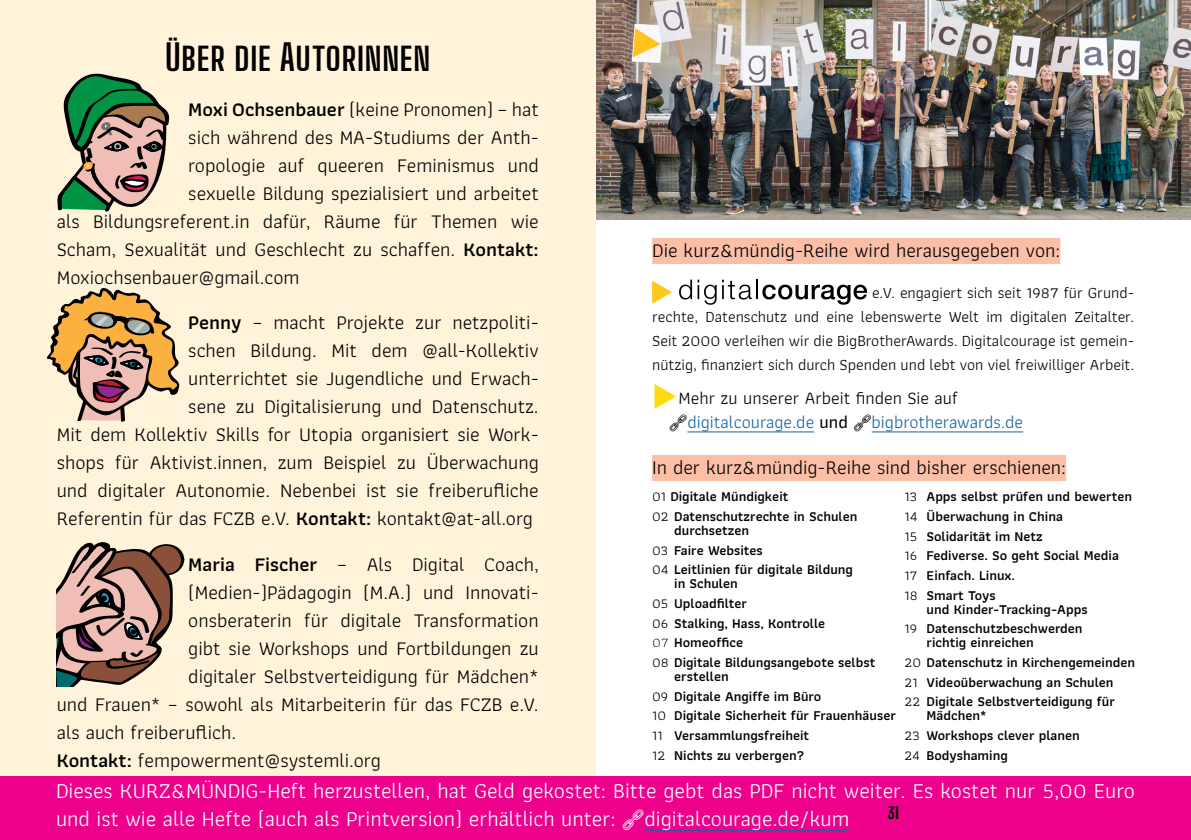
<style>
.page{position:relative;width:1191px;height:840px;background:#fff}
.page>*{position:absolute;margin:0;border:0;box-sizing:border-box;transform-origin:0 0}
.Head{font:700 36px "Big Shoulders Display";letter-spacing:.02em;color:#000}
.body{font:22px/28px "Athiti";color:#fff}
.body-2{font:20px/28px "Athiti";color:#000;text-align:right}
.body-3{font:18px "Athiti";color:#1764a1}
.body-4{font:18px "Athiti";color:#000}
.Klein_Werbetext{font:16px/24px "Athiti";color:#000;text-align:justify}
.t1{font:800 16px "Big Shoulders Display";color:#000}
.body-5{font:600 14px "Athiti";color:#000}
.s1{font-weight:600}
.s2{color:#ffda13}
.s3{font-weight:500;color:#000}
.s4{font-weight:400}
.s5{font-weight:300}
</style>
<div class="page">
<div style="left:0;top:0;width:595px;height:839px;background:#fff4d9"></div>
<div style="left:0;top:775px;width:1191px;height:64px;background:#ec008c"></div>
<hr style="left:644px;top:829px;width:205px;height:1px;background:#1764a1">
<img style="left:596px;top:0;width:595px;height:219px">
<div style="left:652px;top:454px;width:414px;height:26px;background:#fbbea7"></div>
<div style="left:652px;top:238px;width:408px;height:26px;background:#fbbea7"></div>
<hr style="left:687px;top:431px;width:127px;height:1px;background:#1764a1">
<hr style="left:871px;top:431px;width:152px;height:1px;background:#1764a1">
<svg style="left:679px;top:279px;width:37px;height:25px"></svg>
<svg style="left:722px;top:279px;width:145px;height:25px"></svg>
<svg style="left:652px;top:280px;width:20px;height:23px"></svg>
<svg style="left:47px;top:288px;width:133px;height:134px"></svg>
<svg style="left:57px;top:73px;width:113px;height:139px"></svg>
<svg style="left:57px;top:542px;width:127px;height:144px"></svg>
<p class="Head" style="left:165px;top:33px;width:267px">Über die Autorinnen</p>
<p class="body-2" style="left:188px;top:95px;width:352px"><span class="s1">Moxi Ochsenbauer</span> (keine Pronomen) – hat</p>
<p class="body-2" style="left:188px;top:123px;width:352px">sich während des MA-Studiums der Anth-</p>
<p class="body-2" style="left:188px;top:151px;width:352px">ropologie auf queeren Feminismus und</p>
<p class="body-2" style="left:188px;top:179px;width:352px">sexuelle Bildung spezialisiert und arbeitet</p>
<p class="body-2" style="left:57px;top:207px;width:483px">als Bildungsreferent.in dafür, Räume für Themen wie</p>
<p class="body-2" style="left:57px;top:235px;width:483px">Scham, Sexualität und Geschlecht zu schaffen. <span class="s1">Kontakt:</span></p>
<p class="body-2" style="left:57px;top:263px;width:244px">Moxiochsenbauer@gmail.com</p>
<p class="body-2" style="left:57px;top:308px;width:483px"><span class="s1">Penny</span> – macht Projekte zur netzpoliti-<br>schen Bildung. Mit dem @all-Kollektiv<br>unterrichtet sie Jugendliche und Erwach-<br>sene zu Digitalisierung und Datenschutz.<br>Mit dem Kollektiv Skills for Utopia organisiert sie Work&shy;shops für Aktivist.innen, zum Beispiel zu Überwachung und digitaler Autonomie. Nebenbei ist sie freiberufliche Referentin für das FCZB e.V. <span class="s1">Kontakt:</span> kontakt@at-all.org</p>
<p class="body-2" style="left:188px;top:549px;width:352px"><span class="s1">Maria Fischer</span> – Als Digital Coach,</p>
<p class="body-2" style="left:188px;top:577px;width:352px">(Medien-)Pädagogin (M.A.) und Innovati-</p>
<p class="body-2" style="left:188px;top:605px;width:352px">onsberaterin für digitale Transformation</p>
<p class="body-2" style="left:188px;top:633px;width:352px">gibt sie Workshops und Fortbildungen zu</p>
<p class="body-2" style="left:188px;top:661px;width:352px">digitaler Selbstverteidigung für Mädchen*</p>
<p class="body-2" style="left:57px;top:689px;width:483px">und Frauen* – sowohl als Mitarbeiterin für das FCZB e.V.</p>
<p class="body-2" style="left:57px;top:717px;width:181px">als auch freiberuflich.</p>
<p class="body-2" style="left:57px;top:745px;width:325px"><span class="s1">Kontakt:</span> fempowerment@systemli.org</p>
<p class="body-2" style="left:652px;top:236px;width:409px">Die kurz&amp;mündig-Reihe wird herausgegeben von:</p>
<p class="Klein_Werbetext" style="left:652px;top:281px;width:483px;text-indent:220px">e.V. engagiert sich seit 1987 für Grund&shy;rechte, Datenschutz und eine lebenswerte Welt im digitalen Zeitalter.<br>Seit 2000 verleihen wir die BigBrotherAwards. Digitalcourage ist gemein&shy;nützig, finanziert sich durch Spenden und lebt von viel freiwilliger Arbeit.</p>
<p class="body-4" style="left:652px;top:384px;width:307px"><span class="s2">◆</span>Mehr zu unserer Arbeit finden Sie auf</p>
<p class="body-3" style="left:687px;top:408px;width:162px">digitalcourage.de <span class="s3">und</span></p>
<p class="body-3" style="left:871px;top:408px;width:153px">bigbrotherawards.de</p>
<p class="body-2" style="left:652px;top:453px;width:415px">In der kurz&amp;mündig-Reihe sind bisher erschienen:</p>
<p class="body-5" style="left:652px;top:485px;width:138px"><span class="s4">01</span> Digitale Mündigkeit</p>
<p class="body-5" style="left:652px;top:505px;width:207px"><span class="s4">02</span> Datenschutzrechte in Schulen</p>
<p class="body-5" style="left:674px;top:519px;width:76px">durchsetzen</p>
<p class="body-5" style="left:652px;top:539px;width:112px"><span class="s4">03</span> Faire Websites</p>
<p class="body-5" style="left:652px;top:558px;width:202px"><span class="s4">04</span> Leitlinien für digitale Bildung</p>
<p class="body-5" style="left:674px;top:572px;width:65px">in Schulen</p>
<p class="body-5" style="left:652px;top:592px;width:96px"><span class="s4">05</span> Uploadfilter</p>
<p class="body-5" style="left:652px;top:612px;width:174px"><span class="s4">06</span> Stalking, Hass, Kontrolle</p>
<p class="body-5" style="left:652px;top:631px;width:92px"><span class="s5">07</span> Homeoffice</p>
<p class="body-5" style="left:652px;top:651px;width:225px"><span class="s4">08</span> Digitale Bildungsangebote selbst</p>
<p class="body-5" style="left:674px;top:665px;width:56px">erstellen</p>
<p class="body-5" style="left:652px;top:685px;width:170px"><span class="s4">09</span> Digitale Angiffe im Büro</p>
<p class="body-5" style="left:652px;top:704px;width:245px"><span class="s4">10</span> Digitale Sicherheit für Frauenhäuser</p>
<p class="body-5" style="left:652px;top:724px;width:159px"><span class="s4">11</span> Versammlungsfreiheit</p>
<p class="body-5" style="left:652px;top:744px;width:154px"><span class="s4">12</span> Nichts zu verbergen?</p>
<p class="body-5" style="left:904px;top:485px;width:229px"><span class="s4">13</span> Apps selbst prüfen und bewerten</p>
<p class="body-5" style="left:904px;top:505px;width:160px"><span class="s4">14</span> Überwachung in China</p>
<p class="body-5" style="left:904px;top:525px;width:140px"><span class="s4">15</span> Solidarität im Netz</p>
<p class="body-5" style="left:904px;top:544px;width:216px"><span class="s4">16</span> Fediverse. So geht Social Media</p>
<p class="body-5" style="left:904px;top:564px;width:112px"><span class="s4">17</span> Einfach. Linux.</p>
<p class="body-5" style="left:904px;top:584px;width:93px"><span class="s4">18</span> Smart Toys</p>
<p class="body-5" style="left:926px;top:598px;width:162px">und Kinder-Tracking-Apps</p>
<p class="body-5" style="left:904px;top:617px;width:179px"><span class="s4">19</span> Datenschutzbeschwerden</p>
<p class="body-5" style="left:926px;top:631px;width:109px">richtig einreichen</p>
<p class="body-5" style="left:904px;top:651px;width:232px"><span class="s4">20</span> Datenschutz in Kirchengemeinden</p>
<p class="body-5" style="left:904px;top:671px;width:210px"><span class="s4">21</span> Videoüberwachung an Schulen</p>
<p class="body-5" style="left:904px;top:690px;width:212px"><span class="s4">22</span> Digitale Selbstverteidigung für</p>
<p class="body-5" style="left:926px;top:704px;width:61px">Mädchen*</p>
<p class="body-5" style="left:904px;top:724px;width:177px"><span class="s4">23</span> Workshops clever planen</p>
<p class="body-5" style="left:904px;top:744px;width:105px"><span class="s4">24</span> Bodyshaming</p>
<p class="body" style="left:56px;top:776px;width:1080px">Dieses KURZ&amp;MÜNDIG-Heft herzustellen, hat Geld gekostet: Bitte gebt das PDF nicht weiter. Es kostet nur 5,00 Euro und ist wie alle Hefte (auch als Printversion) erhältlich unter:</p>
<p class="t1" style="left:887px;top:801px;width:13px">31</p>
<p class="body" style="left:644px;top:804px;width:206px">digitalcourage.de/kum</p>
</div>
